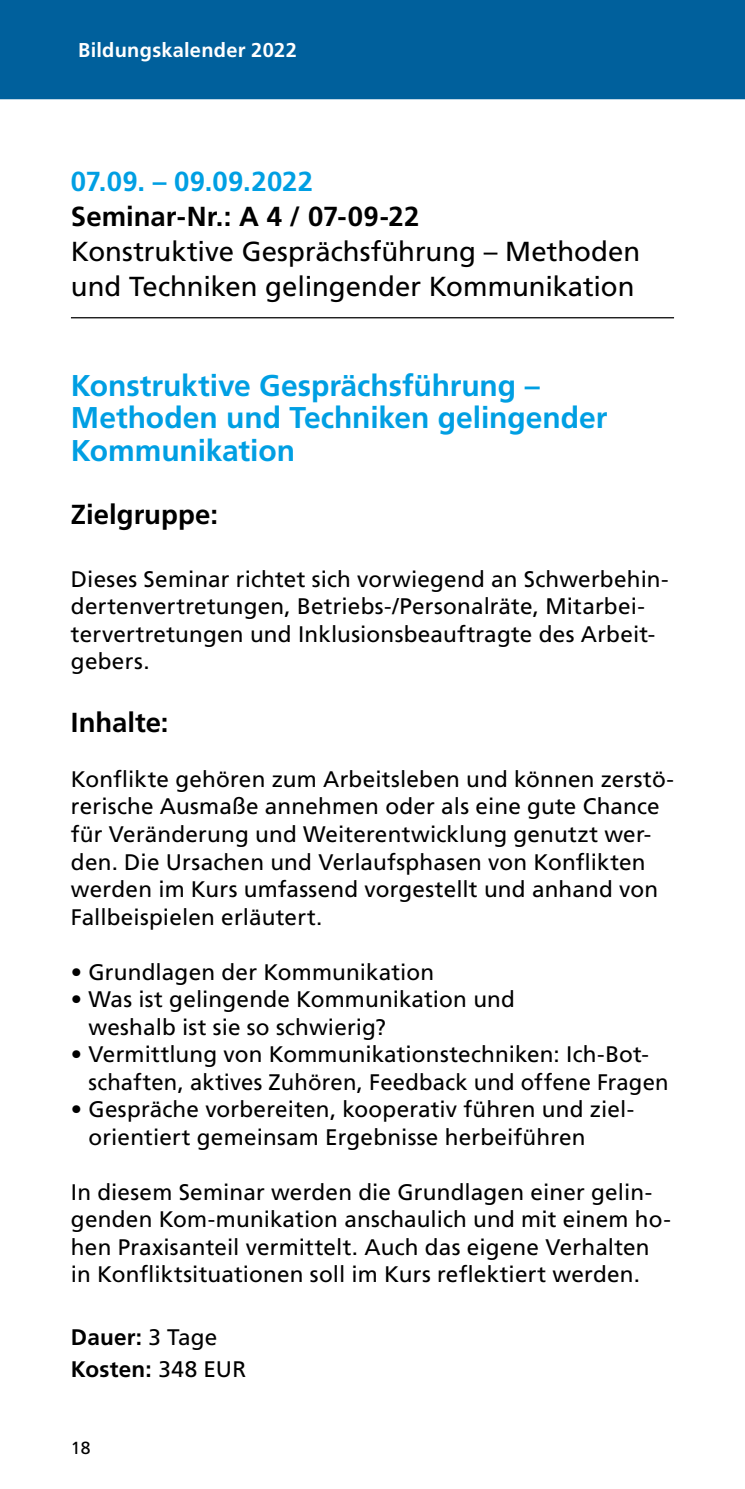
<style>
.page{position:relative;width:745px;height:1489px;background:#fff}
.page>*{position:absolute;margin:0;border:0;box-sizing:border-box;transform-origin:0 0}
.t1{font:700 30px/32.5px "Frutiger LT Pro";color:#009fe3}
.t2{font:27.5px/35px "Frutiger LT Pro";color:#000}
.t3{font:700 27.5px "Frutiger LT Pro";color:#000}
.t4{font:700 27.5px "Frutiger LT Pro";letter-spacing:.005em;color:#009fe3}
.t5{font:22.5px/27.5px "Frutiger LT Pro";letter-spacing:.01em;color:#000}
.t6{font:700 22.5px/32.5px "Frutiger LT Pro";letter-spacing:.01em;color:#000}
.t7{font:700 20px "Frutiger LT Pro";letter-spacing:.015em;color:#fff}
.t8{font:17.5px "Frutiger LT Pro";color:#000}
.s1{font-weight:400}
</style>
<div class="page">
<div style="left:0;top:0;width:744px;height:99px;background:#00609c"></div>
<hr style="left:71px;top:317px;width:602px;height:1px;background:#000">
<p class="t7" style="left:78px;top:38px;width:220px">Bildungskalender 2022</p>
<p class="t4" style="left:71px;top:165px;width:243px">07.09. – 09.09.2022</p>
<p class="t3" style="left:71px;top:200px;width:349px">Seminar-Nr.: A 4 / 07-09-22</p>
<p class="t2" style="left:71px;top:234px;width:570px">Konstruktive Gesprächsführung – Methoden und Techniken gelingender Kommunikation</p>
<h1 class="t1" style="left:71px;top:369px;width:537px">Konstruktive Gesprächsführung –<br>Methoden und Techniken gelingender<br>Kommunikation</h1>
<p class="t3" style="left:71px;top:498px;width:148px">Zielgruppe:</p>
<p class="t5" style="left:71px;top:565px;width:599px">Dieses Seminar richtet sich vorwiegend an Schwerbehin&shy;dertenvertretungen, Betriebs-/Personalräte, Mitarbei&shy;tervertretungen und Inklusionsbeauftragte des Arbeit&shy;gebers.</p>
<p class="t3" style="left:71px;top:706px;width:99px">Inhalte:</p>
<p class="t5" style="left:71px;top:765px;width:604px">Konflikte gehören zum Arbeitsleben und können zerstö&shy;rerische Ausmaße annehmen oder als eine gute Chance für Veränderung und Weiterentwicklung genutzt wer&shy;den. Die Ursachen und Verlaufsphasen von Konflikten werden im Kurs umfassend vorgestellt und anhand von Fallbeispielen erläutert.</p>
<p class="t5" style="left:71px;top:958px;width:364px">• Grundlagen der Kommunikation</p>
<p class="t5" style="left:88px;top:985px;width:428px;text-indent:-18px">• Was ist gelingende Kommunikation und weshalb ist sie so schwierig?</p>
<p class="t5" style="left:88px;top:1040px;width:581px;text-indent:-18px">• Vermittlung von Kommunikationstechniken: Ich-Bot&shy;schaften, aktives Zuhören, Feedback und offene Fragen</p>
<p class="t5" style="left:88px;top:1095px;width:545px;text-indent:-18px">• Gespräche vorbereiten, kooperativ führen und ziel&shy;orientiert gemeinsam Ergebnisse herbeiführen</p>
<p class="t5" style="left:71px;top:1178px;width:601px">In diesem Seminar werden die Grundlagen einer gelin&shy;genden Kom-munikation anschaulich und mit einem ho&shy;hen Praxisanteil vermittelt. Auch das eigene Verhalten in Konfliktsituationen soll im Kurs reflektiert werden.</p>
<p class="t6" style="left:71px;top:1320px;width:177px">Dauer: <span class="s1">3 Tage<br></span>Kosten: <span class="s1">348 EUR</span></p>
<p class="t8" style="left:71px;top:1436px;width:21px">18</p>
</div>
